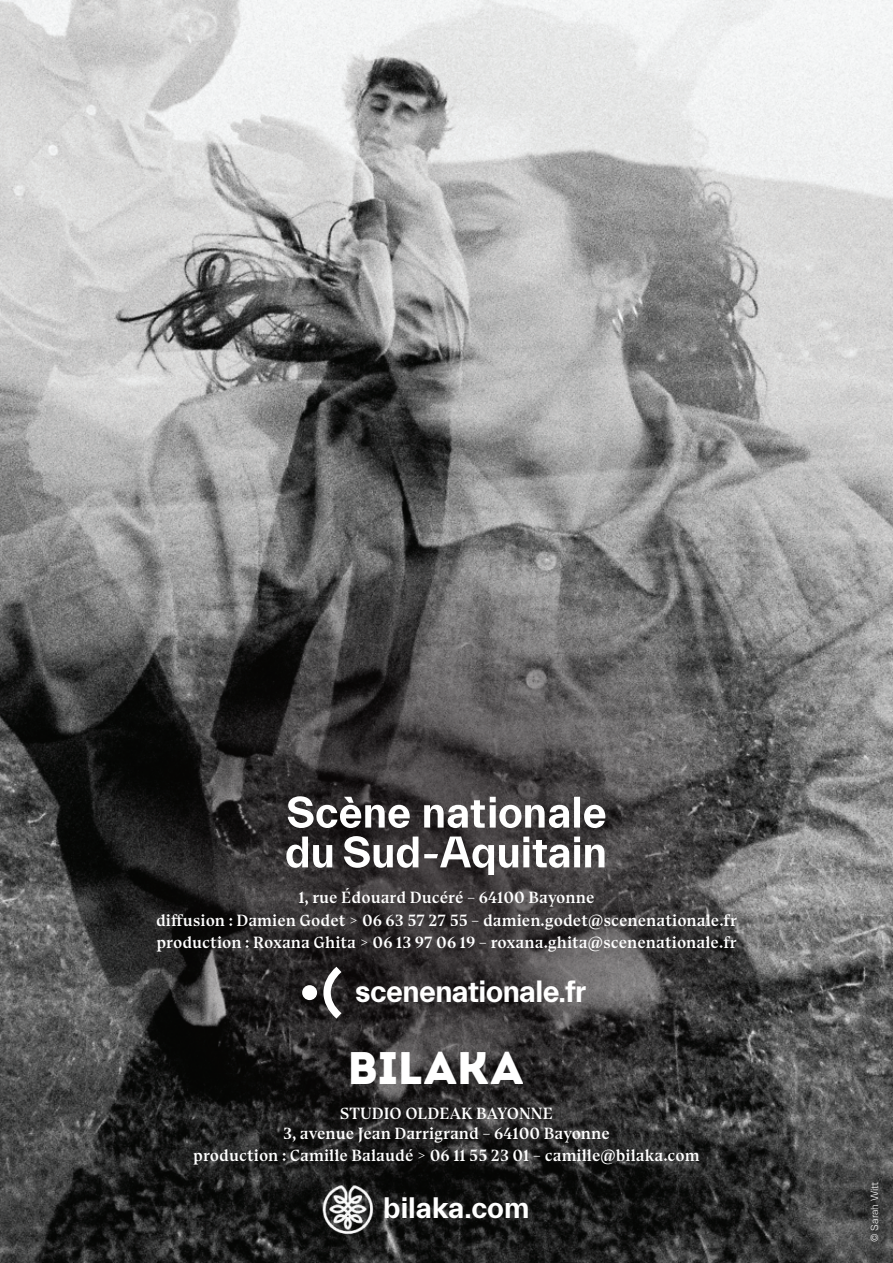
<style>
.page{position:relative;width:893px;height:1263px;background:#fff}
.page>*{position:absolute;margin:0;border:0;box-sizing:border-box;transform-origin:0 0}
.t1{font:45.6px "Intro";color:#fff}
.t2{font:700 31.2px "Everett";letter-spacing:-.02em;color:#fff}
.t3{font:700 30px "Everett";color:#fff}
.t4{font:500 16.5px/22.5px "TRY Bluu Suuperstar";color:#fff;text-align:center}
.t5{font:300 10.5px "Everett";color:#fff}
</style>
<div class="page">
<img style="left:0;top:0;width:893px;height:1263px">
<svg style="left:105px;top:538px;width:674px;height:674px;background:#3d3c3c"></svg>
<svg style="left:286px;top:796px;width:320px;height:79px"></svg>
<div style="left:302px;top:985px;width:15px;height:15px;background:#fff;border-radius:50%"></div>
<svg style="left:320px;top:959px;width:29px;height:67px"></svg>
<img style="left:321px;top:1186px;width:53px;height:48px">
<p class="t4" style="left:156px;top:886px;width:582px">1, rue Édouard Ducéré – 64100 Bayonne<br>diffusion : Damien Godet &gt; 06 63 57 27 55 – damien.godet@scenenationale.fr production : Roxana Ghita &gt; 06 13 97 06 19 – roxana.ghita@scenenationale.fr</p>
<h2 class="t2" style="left:355px;top:975px;width:233px">scenenationale.fr</h2>
<h1 class="t1" style="left:347px;top:1040px;width:177px">bilaka</h1>
<p class="t4" style="left:283px;top:1103px;width:328px;line-height:19.8px">STUDIO OLDEAK BAYONNE<br>3, avenue Jean Darrigrand – 64100 Bayonne</p>
<p class="t4" style="left:193px;top:1144px;width:508px">production : Camille Balaudé &gt; 06 11 55 23 01 – camille@bilaka.com</p>
<h3 class="t3" style="left:383px;top:1191px;width:148px">bilaka.com</h3>
<p class="t5" style="left:869px;top:1242px;width:61px;rotate:-90deg">© Sarah Witt</p>
</div>
